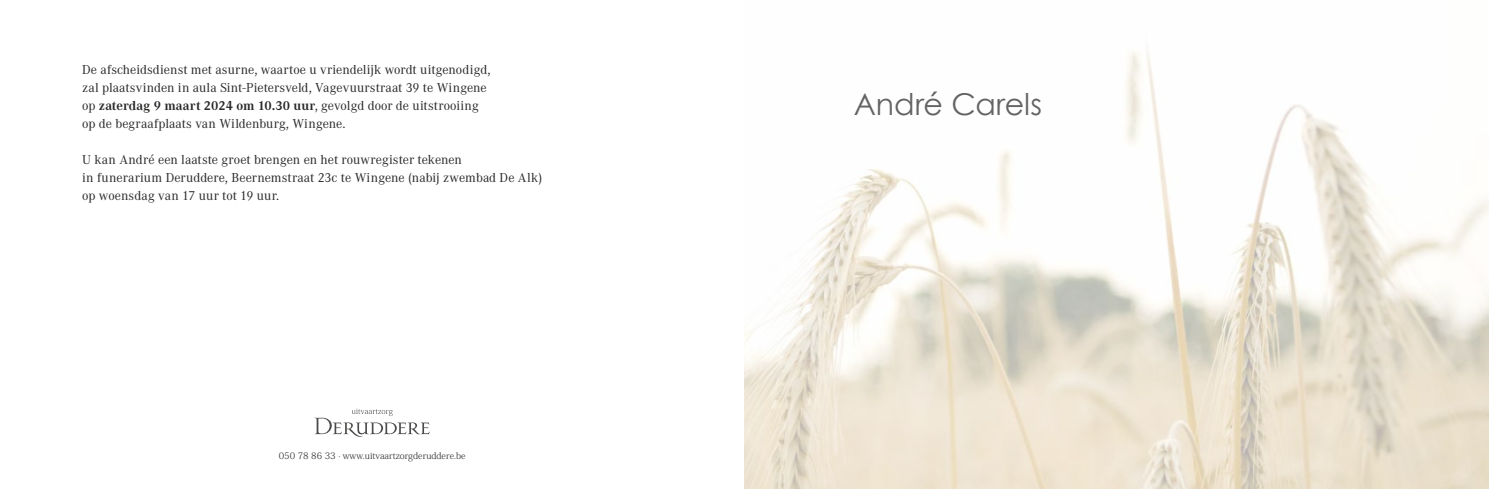
<style>
.page{position:relative;width:1489px;height:489px;background:#fff}
.page>*{position:absolute;margin:0;border:0;box-sizing:border-box;transform-origin:0 0}
.t1{font:30px "Century Gothic";color:#646363}
.t2{font:13.5px/18px "Corporate ATOT";letter-spacing:.005em;color:#282827}
.t3{font:300 9px "Koz Min Pro";color:#282827}
.s1{font-weight:700}
</style>
<div class="page">
<svg style="left:314px;top:409px;width:116px;height:28px"></svg>
<img style="left:744px;top:51px;width:744px;height:438px">
<p class="t2" style="left:82px;top:60px;width:410px">De afscheidsdienst met asurne, waartoe u vriendelijk wordt uitgenodigd, zal plaatsvinden in aula Sint-Pietersveld, Vagevuurstraat 39 te Wingene op <span class="s1">zaterdag 9 maart 2024 om 10.30 uur</span>, gevolgd door de uitstrooiing op de begraafplaats van Wildenburg, Wingene.</p>
<p class="t2" style="left:82px;top:150px;width:461px">U kan André een laatste groet brengen en het rouwregister tekenen<br>in funerarium Deruddere, Beernemstraat 23c te Wingene (nabij zwembad De Alk) op woensdag van 17 uur tot 19 uur.</p>
<p class="t3" style="left:279px;top:449px;width:188px">050 78 86 33 · www.uitvaartzorgderuddere.be</p>
<h1 class="t1" style="left:853px;top:84px;width:190px">André Carels</h1>
</div>
